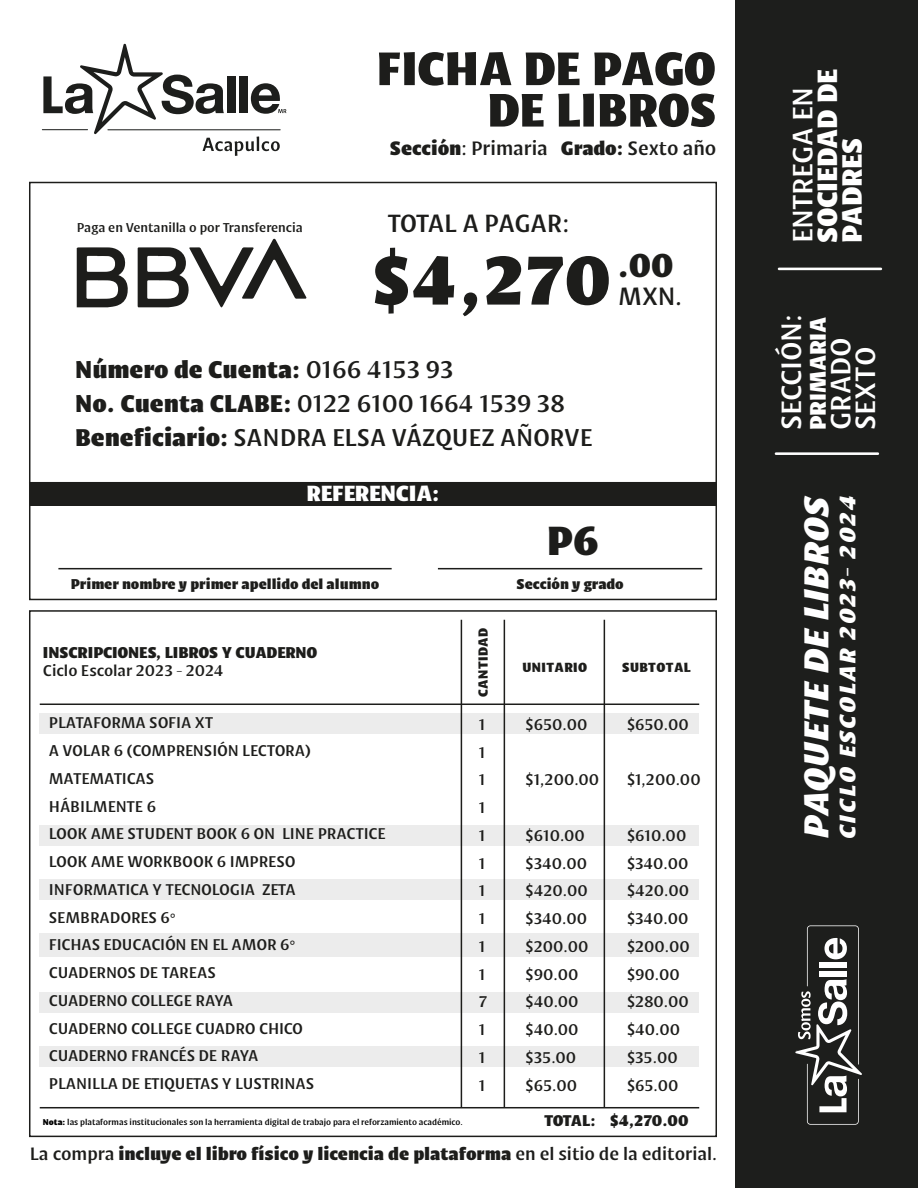
<style>
.page{position:relative;width:918px;height:1188px;background:#fff}
.page>*{position:absolute;margin:0;border:0;box-sizing:border-box;transform-origin:0 0}
.t1{font:800 73.65px "Indivisa Display Sans";color:#1d1d1b}
.t2{font:800 50.1px/41.4px "Indivisa Display Sans";letter-spacing:-.015em;color:#1d1d1b;text-align:right}
.t3{font:800 43.5px "Indivisa Display Sans";color:#1d1d1b}
.t4{font:italic 800 36.9px "Indivisa Display Sans";letter-spacing:-.01em;color:#fff}
.t5{font:29.85px/24.6px "Indivisa Display Sans";letter-spacing:-.005em;color:#fff}
.t6{font:800 29.85px/24.6px "Indivisa Display Sans";letter-spacing:-.01em;color:#fff}
.t7{font:26.55px "Indivisa Display Sans";letter-spacing:-.01em;color:#1d1d1b}
.t8{font:25.95px/33.9px "Indivisa Display Sans";color:#1d1d1b}
.t9{font:italic 800 24px "Indivisa Display Sans";letter-spacing:.075em;color:#fff}
.t10{font:800 24px "Indivisa Display Sans";letter-spacing:-.01em;color:#fff}
.t11{font:800 23.4px "Indivisa Display Sans";letter-spacing:-.01em;color:#fff}
.t12{font:20.7px "Indivisa Display Sans";color:#1d1d1b}
.t13{font:800 19.05px "Indivisa Display Sans";color:#1d1d1b}
.t14{font:800 16.8px "Indivisa Display Sans";letter-spacing:-.01em;color:#1d1d1b}
.t15{font:16.65px/27.8px "Indivisa Display Sans";letter-spacing:-.01em;color:#1d1d1b}
.t16{font:800 16.65px "Indivisa Display Sans";letter-spacing:-.03em;color:#1d1d1b}
.t17{font:800 15.15px "Indivisa Display Sans";letter-spacing:-.005em;color:#1d1d1b}
.t18{font:800 14.1px "Indivisa Display Sans";color:#1d1d1b}
.t19{font:13.8px "Indivisa Display Sans";letter-spacing:-.005em;color:#1d1d1b}
.t20{font:9px "Indivisa Display Sans";letter-spacing:-.005em;color:#000}
.s1{font-weight:800}
.s2{font-weight:400}
</style>
<div class="page">
<div style="left:736px;top:0;width:182px;height:1188px;background:#1d1e1c"></div>
<hr style="left:778px;top:268px;width:104px;height:2px;background:#fff">
<hr style="left:775px;top:452px;width:104px;height:3px;background:#fff">
<svg style="left:795px;top:925px;width:67px;height:200px"></svg>
<hr style="left:42px;top:129px;width:46px;height:1px;background:#1d1e1c">
<svg style="left:43px;top:44px;width:244px;height:112px"></svg>
<svg style="left:77px;top:247px;width:51px;height:60px"></svg>
<svg style="left:138px;top:239px;width:169px;height:68px"></svg>
<div style="left:29px;top:182px;width:688px;height:302px;border:2px solid #1d1d1b"></div>
<div style="left:40px;top:826px;width:659px;height:20px;background:#ececec"></div>
<div style="left:40px;top:714px;width:659px;height:20px;background:#ececec"></div>
<div style="left:40px;top:880px;width:659px;height:20px;background:#ececec"></div>
<div style="left:40px;top:934px;width:659px;height:23px;background:#ececec"></div>
<div style="left:40px;top:992px;width:659px;height:20px;background:#ececec"></div>
<div style="left:40px;top:1046px;width:659px;height:20px;background:#ececec"></div>
<div style="left:29px;top:610px;width:688px;height:527px;border:2px solid #1d1d1b"></div>
<hr style="left:40px;top:1107px;width:659px;height:1px;background:#1d1d1b">
<hr style="left:40px;top:704px;width:659px;height:1px;background:#1d1d1b">
<hr style="left:461px;top:620px;width:1px;height:488px;background:#1d1d1b">
<hr style="left:504px;top:620px;width:1px;height:488px;background:#1d1d1b">
<hr style="left:604px;top:620px;width:1px;height:488px;background:#1d1d1b">
<div style="left:29px;top:482px;width:688px;height:118px;border:2px solid #1d1d1b"></div>
<div style="left:30px;top:483px;width:686px;height:23px;background:#1d1d1b"></div>
<hr style="left:58px;top:568px;width:334px;height:1px;background:#1d1d1b">
<hr style="left:438px;top:568px;width:264px;height:1px;background:#1d1d1b">
<p class="t19" style="left:77px;top:217px;width:228px">Paga en Ventanilla o por Transferencia</p>
<h2 class="t2" style="left:376px;top:44px;width:341px">FICHA DE PAGO<br>DE LIBROS</h2>
<p class="t12" style="left:390px;top:132px;width:328px"><span class="s1">Sección</span>: Primaria <span class="s1">Grado:</span> Sexto año</p>
<h3 class="t7" style="left:387px;top:203px;width:183px">TOTAL A PAGAR:</h3>
<h1 class="t1" style="left:373px;top:219px;width:302px">$4,270 <sup>.00</sup></h1>
<h3 class="t7" style="left:618px;top:275px;width:65px">MXN.</h3>
<h3 class="t8" style="left:75px;top:350px;width:519px"><span class="s1">Número de Cuenta:</span> 0166 4153 93<br><span class="s1">No. Cuenta CLABE:</span> 0122 6100 1664 1539 38<br><span class="s1">Beneficiario:</span> SANDRA ELSA VÁZQUEZ AÑORVE</h3>
<h3 class="t11" style="left:306px;top:474px;width:135px">REFERENCIA:</h3>
<h3 class="t3" style="left:547px;top:504px;width:54px">P6</h3>
<p class="t17" style="left:71px;top:572px;width:310px">Primer nombre y primer apellido del alumno</p>
<p class="t17" style="left:517px;top:572px;width:108px">Sección y grado</p>
<p class="t14" style="left:43px;top:639px;width:276px">INSCRIPCIONES, LIBROS Y CUADERNO</p>
<p class="t15" style="left:43px;top:656px;width:182px">Ciclo Escolar 2023 - 2024</p>
<p class="t18" style="left:472px;top:697px;width:71px;rotate:-91deg">CANTIDAD</p>
<p class="t18" style="left:522px;top:656px;width:66px;rotate:-1deg">UNITARIO</p>
<p class="t18" style="left:622px;top:656px;width:70px;rotate:-1deg">SUBTOTAL</p>
<p class="t15" style="left:49px;top:708px;width:339px">PLATAFORMA SOFIA XT<br>A VOLAR 6 (COMPRENSIÓN LECTORA)<br>MATEMATICAS<br>HÁBILMENTE 6<br>LOOK AME STUDENT BOOK 6 ON LINE PRACTICE<br>LOOK AME WORKBOOK 6 IMPRESO<br>INFORMATICA Y TECNOLOGIA ZETA<br>SEMBRADORES 6°<br>FICHAS EDUCACIÓN EN EL AMOR 6°<br>CUADERNOS DE TAREAS<br>CUADERNO COLLEGE RAYA<br>CUADERNO COLLEGE CUADRO CHICO<br>CUADERNO FRANCÉS DE RAYA<br>PLANILLA DE ETIQUETAS Y LUSTRINAS</p>
<p class="t15" style="left:479px;top:709px;width:10px">1<br>1<br>1<br>1<br>1<br>1<br>1<br>1<br>1<br>1<br>7<br>1<br>1<br>1</p>
<p class="t15" style="left:526px;top:709px;width:63px">$650.00</p>
<p class="t15" style="left:627px;top:709px;width:63px">$650.00</p>
<p class="t15" style="left:526px;top:765px;width:75px">$1,200.00</p>
<p class="t15" style="left:627px;top:765px;width:75px">$1,200.00</p>
<p class="t15" style="left:526px;top:820px;width:64px">$610.00 $340.00 $420.00 $340.00 $200.00 $90.00 $40.00 $40.00 $35.00 $65.00</p>
<p class="t15" style="left:627px;top:820px;width:64px">$610.00 $340.00 $420.00 $340.00 $200.00 $90.00 $280.00 $40.00 $35.00 $65.00</p>
<p class="t20" style="left:43px;top:1115px;width:421px"><span class="s1">Nota:</span> las plataformas institucionales son la herramienta digital de trabajo para el reforzamiento académico.</p>
<p class="t16" style="left:544px;top:1107px;width:146px">TOTAL: $4,270.00</p>
<p class="t13" style="left:30px;top:1138px;width:689px"><span class="s2">La compra</span> incluye el libro físico y licencia de plataforma <span class="s2">en el sitio de la editorial.</span></p>
<h3 class="t6" style="left:813px;top:243px;width:177px;rotate:-90deg">SOCIEDAD DE<br>PADRES</h3>
<h3 class="t5" style="left:788px;top:243px;width:158px;rotate:-90deg">ENTREGA EN</h3>
<h3 class="t5" style="left:776px;top:430px;width:117px;rotate:-90deg">SECCIÓN:</h3>
<h3 class="t10" style="left:798px;top:430px;width:115px;rotate:-90deg">PRIMARIA</h3>
<h3 class="t5" style="left:826px;top:430px;width:94px;rotate:-90deg">GRADO<br>SEXTO</h3>
<h3 class="t4" style="left:785px;top:839px;width:345px;rotate:-90deg">PAQUETE DE LIBROS</h3>
<h3 class="t9" style="left:827px;top:839px;width:346px;rotate:-90deg">CICLO ESCOLAR 2023- 2024</h3>
</div>
